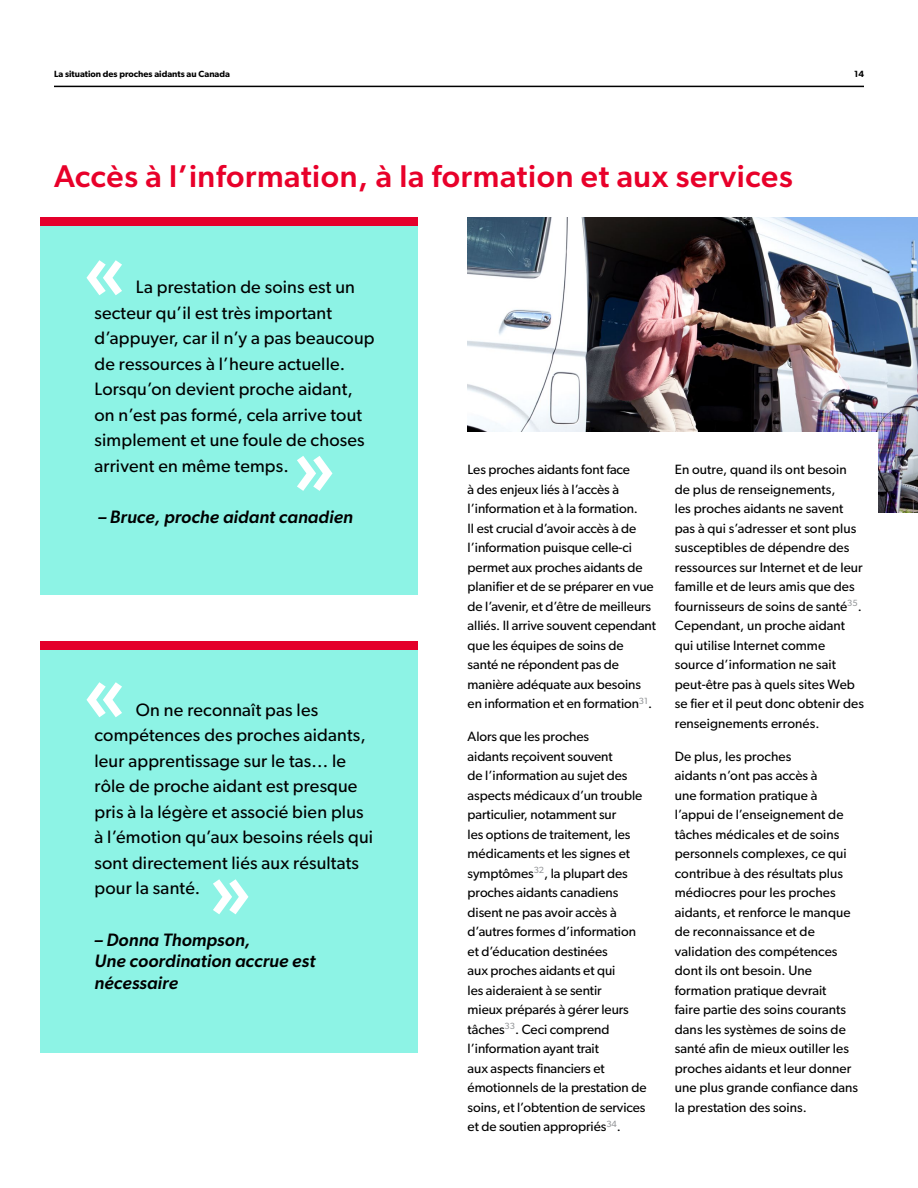
<style>
.page{position:relative;width:918px;height:1188px;background:#fff}
.page>*{position:absolute;margin:0;border:0;box-sizing:border-box;transform-origin:0 0}
.t1{font:600 81px "Gibson";color:#fff}
.t2{font:500 31.5px "Gibson";letter-spacing:.02em;color:#e8002a}
.t3{font:18px/25.5px "Gibson";letter-spacing:.01em;color:#000}
.t4{font:italic 500 18px/21.6px "Gibson";letter-spacing:.01em;color:#000}
.t5{font:13.5px/19.5px "Gibson";letter-spacing:-.005em;color:#000}
.t6{font:600 9px "Gibson";color:#000}
</style>
<div class="page">
<hr style="left:54px;top:86px;width:810px;height:1px;background:#000">
<div style="left:40px;top:217px;width:378px;height:378px;background:#8df3e5"></div>
<div style="left:40px;top:641px;width:378px;height:412px;background:#8df3e5"></div>
<div style="left:40px;top:217px;width:378px;height:9px;background:#e4002b"></div>
<div style="left:40px;top:641px;width:378px;height:9px;background:#e4002b"></div>
<img style="left:468px;top:217px;width:450px;height:296px">
<div style="left:459px;top:432px;width:419px;height:122px;background:#fff"></div>
<p class="t6" style="left:54px;top:69px;width:178px">La situation des proches aidants au Canada</p>
<p class="t6" style="left:854px;top:69px;width:11px">14</p>
<h2 class="t2" style="left:54px;top:157px;width:740px">Accès à l’information, à la formation et aux services</h2>
<h1 class="t1" style="left:81px;top:221px;width:48px">«</h1>
<p class="t3" style="left:94px;top:274px;width:282px;text-indent:41px">La prestation de soins est un secteur qu’il est très important d’appuyer, car il n’y a pas beaucoup de ressources à l’heure actuelle.<br>Lorsqu’on devient proche aidant, on n’est pas formé, cela arrive tout simplement et une foule de choses arrivent en même temps.</p>
<h3 class="t4" style="left:98px;top:506px;width:256px">– Bruce, proche aidant canadien</h3>
<h1 class="t1" style="left:81px;top:643px;width:48px">«</h1>
<p class="t3" style="left:94px;top:696px;width:280px;text-indent:41px">On ne reconnaît pas les compétences des proches aidants, leur apprentissage sur le tas... le rôle de proche aidant est presque pris à la légère et associé bien plus à l’émotion qu’aux besoins réels qui sont directement liés aux résultats pour la santé.</p>
<h3 class="t4" style="left:94px;top:928px;width:222px">– Donna Thompson,<br>Une coordination accrue est nécessaire</h3>
<p class="t5" style="left:468px;top:460px;width:190px">Les proches aidants font face<br>à des enjeux liés à l’accès à l’information et à la formation.<br>Il est crucial d’avoir accès à de l’information puisque celle-ci permet aux proches aidants de planifier et de se préparer en vue de l’avenir, et d’être de meilleurs alliés. Il arrive souvent cependant que les équipes de soins de santé ne répondent pas de manière adéquate aux besoins en information et en formation<sup>31</sup>.</p>
<p class="t5" style="left:468px;top:727px;width:180px">Alors que les proches<br>aidants reçoivent souvent<br>de l’information au sujet des aspects médicaux d’un trouble particulier, notamment sur<br>les options de traitement, les médicaments et les signes et symptômes<sup>32</sup>, la plupart des proches aidants canadiens disent ne pas avoir accès à d’autres formes d’information et d’éducation destinées<br>aux proches aidants et qui<br>les aideraient à se sentir<br>mieux préparés à gérer leurs tâches<sup>33</sup>. Ceci comprend l’information ayant trait<br>aux aspects financiers et émotionnels de la prestation de soins, et l’obtention de services et de soutien appropriés<sup>34</sup>.</p>
<p class="t5" style="left:675px;top:460px;width:191px">En outre, quand ils ont besoin de plus de renseignements,<br>les proches aidants ne savent pas à qui s’adresser et sont plus susceptibles de dépendre des ressources sur Internet et de leur famille et de leurs amis que des fournisseurs de soins de santé<sup>35</sup>.<br>Cependant, un proche aidant qui utilise Internet comme source d’information ne sait peut-être pas à quels sites Web se fier et il peut donc obtenir des renseignements erronés.</p>
<p class="t5" style="left:675px;top:746px;width:185px">De plus, les proches<br>aidants n’ont pas accès à<br>une formation pratique à l’appui de l’enseignement de tâches médicales et de soins personnels complexes, ce qui contribue à des résultats plus médiocres pour les proches aidants, et renforce le manque de reconnaissance et de validation des compétences dont ils ont besoin. Une formation pratique devrait<br>faire partie des soins courants dans les systèmes de soins de santé afin de mieux outiller les proches aidants et leur donner une plus grande confiance dans la prestation des soins.</p>
</div>
